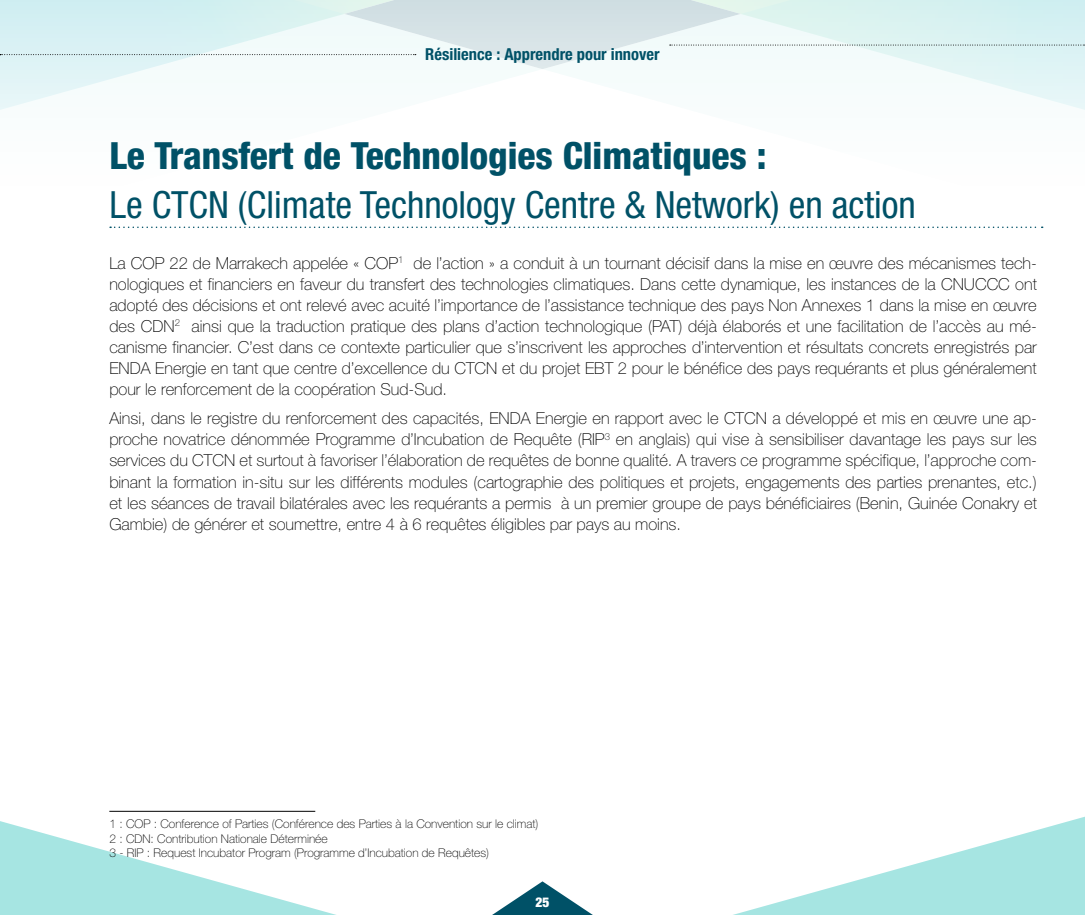
<style>
.page{position:relative;width:1085px;height:915px;background:#fff}
.page>*{position:absolute;margin:0;border:0;box-sizing:border-box;transform-origin:0 0}
.t1{font:condensed 37.5px "Helvetica Neue";color:#005167}
.t2{font:800 condensed 37.5px "Helvetica Neue";color:#005167}
.t3{font:100 16.5px/21px "Helvetica Neue";color:#000;text-align:justify}
.t4{font:700 condensed 16.5px "Helvetica Neue";color:#005167}
.t5{font:900 condensed 13.5px "Helvetica Neue";color:#fff}
.t6{font:100 12px/14.4px "Helvetica Neue";color:#000}
</style>
<div class="page">
<svg style="left:546px;top:69px;width:538px;height:159px"></svg>
<svg style="left:0;top:69px;width:539px;height:159px"></svg>
<svg style="left:0;top:0;width:1085px;height:69px"></svg>
<svg style="left:0;top:810px;width:534px;height:104px"></svg>
<svg style="left:534px;top:817px;width:550px;height:97px"></svg>
<hr style="left:109px;top:810px;width:206px;height:1px;background:#000">
<svg style="left:110px;top:226px;width:932px;height:2px"></svg>
<p class="t4" style="left:425px;top:44px;width:236px">Résilience : Apprendre pour innover</p>
<h1 class="t2" style="left:109px;top:132px;width:658px">Le Transfert de Technologies Climatiques :</h1>
<h1 class="t1" style="left:109px;top:183px;width:807px">Le CTCN (Climate Technology Centre &amp; Network) en action</h1>
<p class="t3" style="left:109px;top:252px;width:929px">La COP 22 de Marrakech appelée « COP<sup>1</sup> de l’action » a conduit à un tournant décisif dans la mise en œuvre des mécanismes tech&shy;nologiques et financiers en faveur du transfert des technologies climatiques. Dans cette dynamique, les instances de la CN UCCC</p>
<p class="t3" style="left:109px;top:273px;width:928px;text-indent:905px">ont adopté des décisions et ont relevé avec acuité l’importance de l’assistance technique des pays Non Annexes 1 dans la mise en œuvre des CDN <sup>2</sup> ainsi que la traduction pratique des plans d’action technologique (PAT) déjà élaborés et une facilitation de l’accès au mé&shy;canisme financier. C’est dans ce contexte particulier que s’inscrivent les approches d’intervention et résultats concrets enregistrés par ENDA Energie en tant que centre d’excellence du CTCN et du projet EBT 2 pour le bénéfice des pays requérants et plus généralement pour le renforcement de la coopération Sud-Sud.</p>
<p class="t3" style="left:109px;top:408px;width:929px">Ainsi, dans le registre du renforcement des capacités, ENDA Energie en rapport avec le CTCN a développé et mis en œuvre une ap&shy;proche novatrice dénommée Programme d’Incubation de Requête (RIP<sup>3</sup> en anglais) qui vise à sensibiliser davantage les pays sur les services du CTCN et surtout à favoriser l’élaboration de requêtes de bonne qualité. A travers ce programme spécifique, l’approche com&shy;binant la formation in-situ sur les différents modules (cartographie des politiques et projets, engagements des parties prenantes, etc.) et les séances de travail bilatérales avec les requérants a permis à un premier groupe de pays bénéficiaires (Benin, Guinée Conakry et Gambie) de générer et soumettre, entre 4 à 6 requêtes éligibles par pays au moins.</p>
<p class="t6" style="left:109px;top:816px;width:430px">1 : COP : Conference of Parties (Conférence des Parties à la Convention sur le climat)<br>2 : CDN: Contribution Nationale Déterminée<br>3 - RIP : Request Incubator Program (Programme d’Incubation de Requêtes)</p>
<p class="t5" style="left:535px;top:893px;width:16px">25</p>
</div>
